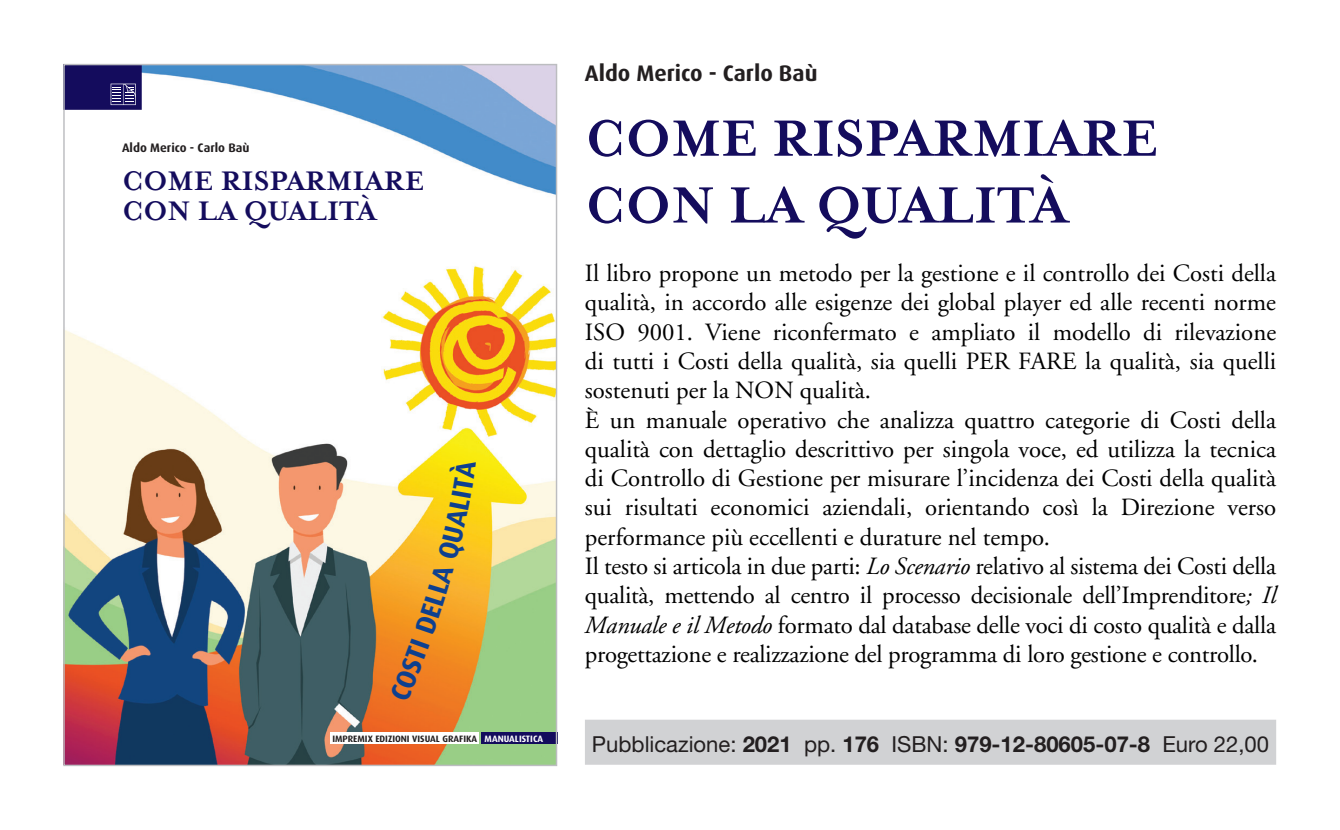
<style>
.page{position:relative;width:1340px;height:830px;background:#fff}
.page>*{position:absolute;margin:0;border:0;box-sizing:border-box;transform-origin:0 0}
.t1{font:700 58.5px/66.8px "Mrs Eaves";color:#140c5d}
.t2{font:700 30.82px/29.2px "Mrs Eaves";color:#140c5d}
.t3{font:24.75px/29.2px "Adobe Garamond";color:#000}
.t4{font:700 22.5px "Dax";color:#231f20}
.t5{font:22.05px "Helvetica Neue";color:#231f20}
.t6{font:700 12.38px "Dax";color:#231f20}
.t7{font:700 9.22px "Dax";color:#231f20}
.s1{color:#fff}
.s2{font-style:italic}
.s3{font-weight:700}
</style>
<div class="page">
<img style="left:65px;top:66px;width:490px;height:697px">
<svg style="left:65px;top:66px;width:77px;height:44px"></svg>
<div style="left:481px;top:732px;width:77px;height:11px;background:#140c5d"></div>
<div style="left:331px;top:732px;width:148px;height:11px;background:#fff"></div>
<div style="left:585px;top:719px;width:691px;height:45px;background:#d1d2d4"></div>
<svg style="left:390px;top:458px;width:86px;height:243px"></svg>
<p class="t6" style="left:122px;top:140px;width:129px">Aldo Merico - Carlo Baù</p>
<p class="t2" style="left:122px;top:167px;width:304px">COME RISPARMIARE<br>CON LA QUALITÀ</p>
<p class="t7" style="left:332px;top:733px;width:212px">IMPREMIX EDIZIONI VISUAL GRAFIKA <span class="s1">MANUALISTICA</span></p>
<p class="t4" style="left:585px;top:61px;width:234px">Aldo Merico - Carlo Baù</p>
<h1 class="t1" style="left:585px;top:105px;width:575px">COME RISPARMIARE<br>CON LA QUALITÀ</h1>
<p class="t3" style="left:585px;top:259px;width:692px">Il libro propone un metodo per la gestione e il controllo dei Costi della qualità, in accordo alle esigenze dei global player ed alle recenti norme ISO 9001. Viene riconfermato e ampliato il modello di rilevazione di tutti i Costi della qualità, sia quelli PER FARE la qualità, sia quelli sostenuti per la NON qualità.<br>È un manuale operativo che analizza quattro categorie di Costi della qualità con dettaglio descrittivo per singola voce, ed utilizza la tecnica di Controllo di Gestione per misurare l’incidenza dei Costi della qualità sui risultati economici aziendali, orientando così la Direzione verso performance più eccellenti e durature nel tempo.<br>Il testo si articola in due parti: <span class="s2">Lo Scenario</span> relativo al sistema dei Costi della qualità, mettendo al centro il processo decisionale dell’Imprenditore<span class="s2">; Il Manuale e il Metodo</span> formato dal database delle voci di costo qualità e dalla progettazione e realizzazione del programma di loro gestione e controllo.</p>
<p class="t5" style="left:592px;top:730px;width:678px">Pubblicazione: <span class="s3">2021</span> pp. <span class="s3">176</span> ISBN: <span class="s3">979-12-80605-07-8</span> Euro 22,00</p>
</div>
